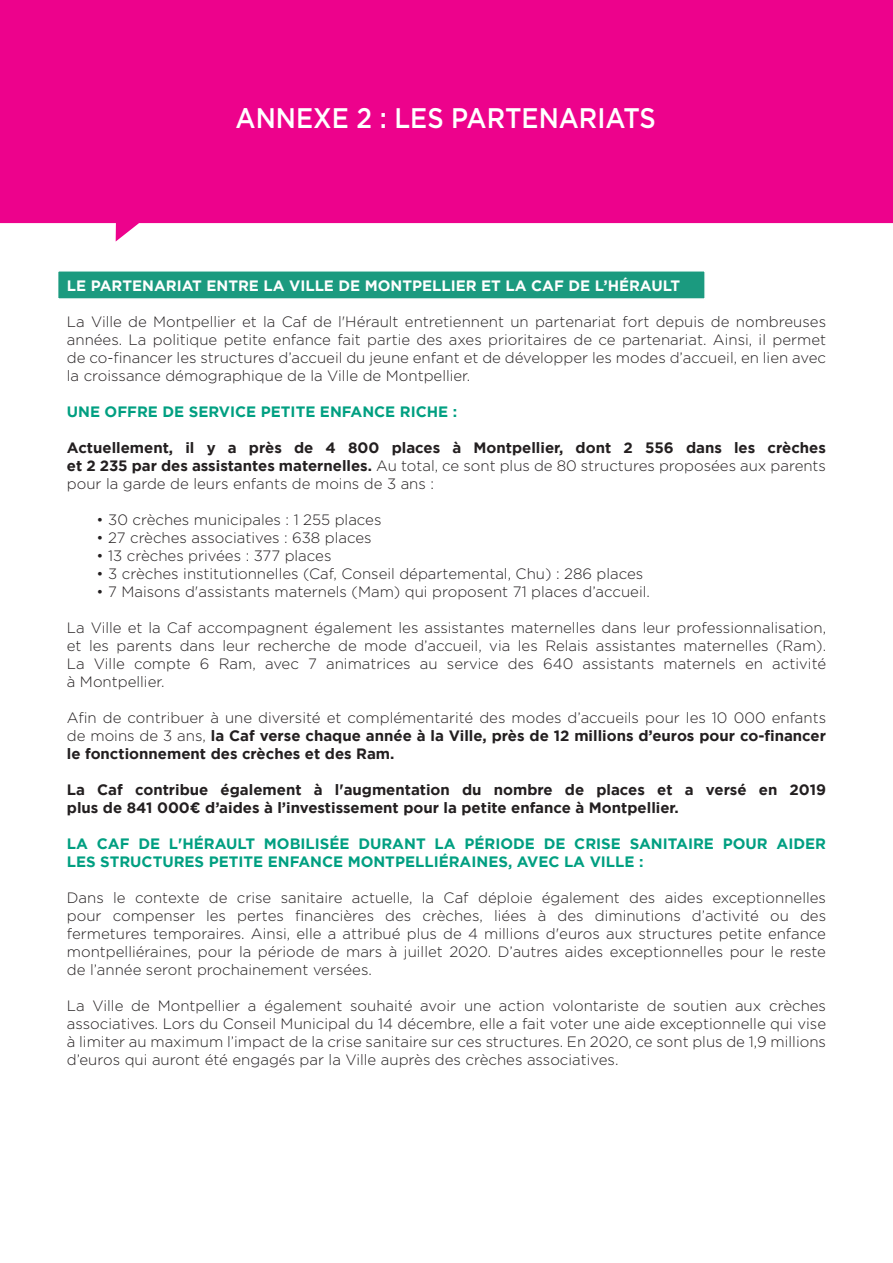
<style>
.page{position:relative;width:893px;height:1263px;background:#fff}
.page>*{position:absolute;margin:0;border:0;box-sizing:border-box;transform-origin:0 0}
.t1{font:500 28.35px "Gotham";color:#fff;scale:.9 1}
.t2{font:300 15px/18px "Gotham";color:#231f20;text-align:justify}
.t3{font:700 15px/18px "Gotham";color:#231f20;text-align:justify}
.t4{font:700 15px/18px "Gotham";color:#009f81}
.t5{font:700 15px "Gotham";color:#fff}
.s1{font-weight:300}
</style>
<div class="page">
<div style="left:57px;top:270px;width:649px;height:30px;background:#1b9a7f;border:2px solid #fff"></div>
<svg style="left:0;top:122px;width:893px;height:120px;background:#ef299d"></svg>
<div style="left:0;top:0;width:893px;height:122px;background:#ed028c"></div>
<h1 class="t1" style="left:236px;top:99px;width:468px">ANNEXE 2 : LES PARTENARIATS</h1>
<p class="t5" style="left:67px;top:275px;width:615px">LE PARTENARIAT ENTRE LA VILLE DE MONTPELLIER ET LA CAF DE L’HÉRAULT</p>
<p class="t2" style="left:67px;top:312px;width:761px">La Ville de Montpellier et la Caf de l'Hérault entretiennent un partenariat fort depuis de nombreuses années. La politique petite enfance fait partie des axes prioritaires de ce partenariat. Ainsi, il permet de co-financer les structures d’accueil du jeune enfant et de développer les modes d’accueil, en lien avec la croissance démographique de la Ville de Montpellier.</p>
<p class="t4" style="left:67px;top:402px;width:392px">UNE OFFRE DE SERVICE PETITE ENFANCE RICHE :</p>
<p class="t3" style="left:67px;top:438px;width:761px">Actuellement, il y a près de 4 800 places à Montpellier, dont 2 556 dans les crèches et 2 235 par des assistantes maternelles. <span class="s1">Au total, ce sont plus de 80 structures proposées aux parents pour la garde de leurs enfants de moins de 3 ans :</span></p>
<p class="t2" style="left:97px;top:510px;width:286px">• 30 crèches municipales : 1 255 places</p>
<p class="t2" style="left:97px;top:528px;width:276px">• 27 crèches associatives : 638 places</p>
<p class="t2" style="left:97px;top:546px;width:236px">• 13 crèches privées : 377 places</p>
<p class="t2" style="left:97px;top:564px;width:548px">• 3 crèches institutionnelles (Caf, Conseil départemental, Chu) : 286 places</p>
<p class="t2" style="left:97px;top:582px;width:555px">• 7 Maisons d'assistants maternels (Mam) qui proposent 71 places d’accueil.</p>
<p class="t2" style="left:67px;top:618px;width:761px">La Ville et la Caf accompagnent également les assistantes maternelles dans leur professionnalisation, et les parents dans leur recherche de mode d’accueil, via les Relais assistantes maternelles (Ram).<br>La Ville compte 6 Ram, avec 7 animatrices au service des 640 assistants maternels en activité à Montpellier.</p>
<p class="t3" style="left:67px;top:708px;width:761px"><span class="s1">Afin de contribuer à une diversité et complémentarité des modes d’accueils pour les 10 000 enfants de moins de 3 ans,</span> la Caf verse chaque année à la Ville, près de 12 millions d’euros pour co-financer le fonctionnement des crèches et des Ram.</p>
<p class="t3" style="left:67px;top:780px;width:761px">La Caf contribue également à l'augmentation du nombre de places et a versé en 2019 plus de 841 000€ d’aides à l’investissement pour la petite enfance à Montpellier.</p>
<p class="t4" style="left:67px;top:834px;width:761px">LA CAF DE L'HÉRAULT MOBILISÉE DURANT LA PÉRIODE DE CRISE SANITAIRE POUR AIDER<br>LES STRUCTURES PETITE ENFANCE MONTPELLIÉRAINES, AVEC LA VILLE :</p>
<p class="t2" style="left:67px;top:888px;width:761px">Dans le contexte de crise sanitaire actuelle, la Caf déploie également des aides exceptionnelles pour compenser les pertes financières des crèches, liées à des diminutions d’activité ou des fermetures temporaires. Ainsi, elle a attribué plus de 4 millions d'euros aux structures petite enfance montpelliéraines, pour la période de mars à juillet 2020. D’autres aides exceptionnelles pour le reste de l’année seront prochainement versées.</p>
<p class="t2" style="left:67px;top:996px;width:761px">La Ville de Montpellier a également souhaité avoir une action volontariste de soutien aux crèches associatives. Lors du Conseil Municipal du 14 décembre, elle a fait voter une aide exceptionnelle qui vise à limiter au maximum l’impact de la crise sanitaire sur ces structures. En 2020, ce sont plus de 1,9 millions d’euros qui auront été engagés par la Ville auprès des crèches associatives.</p>
</div>
